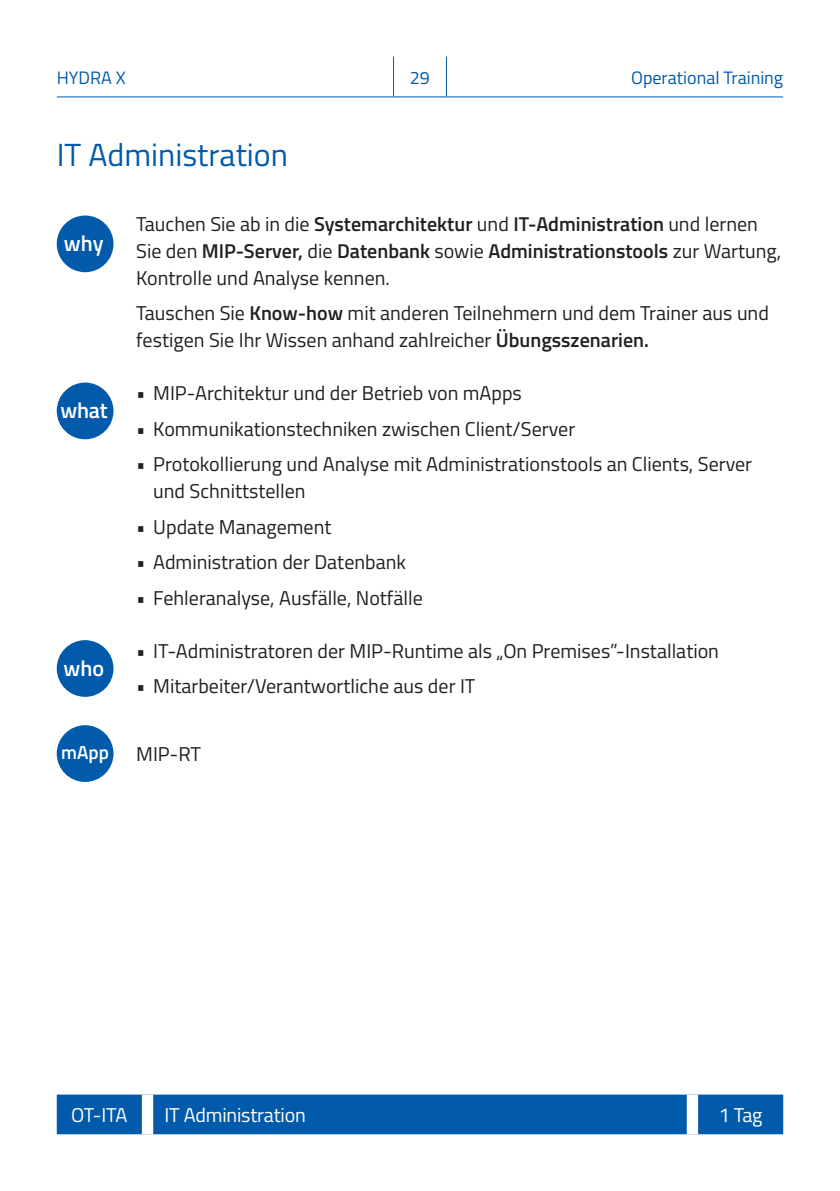
<style>
.page{position:relative;width:840px;height:1191px;background:#fff}
.page>*{position:absolute;margin:0;border:0;box-sizing:border-box;transform-origin:0 0}
.t1{font:32px "Titillium";color:#015aaa}
.t2{font:600 22px "Titillium";letter-spacing:-.005em;color:#fff}
.t3{font:20px/27px "Titillium";color:#231f20}
.t4{font:20px "Titillium";letter-spacing:-.01em;color:#fff}
.t5{font:600 19px "Titillium";color:#fff}
.t6{font:18px "Titillium";color:#015aaa}
.s1{font-weight:600}
</style>
<div class="page">
<hr style="left:57px;top:96px;width:725px;height:1px;background:#015aaa">
<hr style="left:393px;top:57px;width:1px;height:39px;background:#015aaa">
<hr style="left:445px;top:57px;width:1px;height:39px;background:#015aaa">
<div style="left:57px;top:215px;width:56px;height:57px;background:#015aaa;border-radius:50%"></div>
<div style="left:57px;top:382px;width:56px;height:57px;background:#015aaa;border-radius:50%"></div>
<div style="left:57px;top:640px;width:56px;height:57px;background:#015aaa;border-radius:50%"></div>
<div style="left:57px;top:725px;width:56px;height:57px;background:#015aaa;border-radius:50%"></div>
<div style="left:57px;top:1094px;width:725px;height:40px;background:#015aaa"></div>
<div style="left:142px;top:1094px;width:11px;height:40px;background:#fff"></div>
<div style="left:686px;top:1094px;width:11px;height:40px;background:#fff"></div>
<p class="t6" style="left:57px;top:65px;width:71px">HYDRA X</p>
<p class="t6" style="left:409px;top:65px;width:22px">29</p>
<p class="t6" style="left:630px;top:65px;width:153px">Operational Training</p>
<p class="t1" style="left:57px;top:131px;width:233px">IT Administration</p>
<p class="t2" style="left:64px;top:227px;width:41px">why</p>
<p class="t2" style="left:60px;top:394px;width:49px">what</p>
<p class="t2" style="left:63px;top:652px;width:42px">who</p>
<p class="t3" style="left:136px;top:209px;width:646px">Tauchen Sie ab in die <span class="s1">Systemarchitektur</span> und <span class="s1">IT-Administration</span> und lernen<br>Sie den <span class="s1">MIP-Server,</span> die <span class="s1">Datenbank</span> sowie <span class="s1">Administrationstools</span> zur Wartung,<br>Kontrolle und Analyse kennen.</p>
<p class="t3" style="left:136px;top:298px;width:634px">Tauschen Sie <span class="s1">Know-how</span> mit anderen Teilnehmern und dem Trainer aus und festigen Sie Ihr Wissen anhand zahlreicher <span class="s1">Übungsszenarien.</span></p>
<p class="t3" style="left:136px;top:378px;width:387px">• MIP-Architektur und der Betrieb von mApps</p>
<p class="t3" style="left:136px;top:414px;width:440px">• Kommunikationstechniken zwischen Client/Server</p>
<p class="t3" style="left:153px;top:449px;width:600px;text-indent:-17px">• Protokollierung und Analyse mit Administrationstools an Clients, Server und Schnittstellen</p>
<p class="t3" style="left:136px;top:512px;width:197px">• Update Management</p>
<p class="t3" style="left:136px;top:547px;width:271px">• Administration der Datenbank</p>
<p class="t3" style="left:136px;top:583px;width:288px">• Fehleranalyse, Ausfälle, Notfälle</p>
<p class="t3" style="left:136px;top:636px;width:584px">• IT-Administratoren der MIP-Runtime als „On Premises”-Installation</p>
<p class="t3" style="left:136px;top:671px;width:340px">• Mitarbeiter/Verantwortliche aus der IT</p>
<p class="t5" style="left:61px;top:738px;width:49px">mApp</p>
<p class="t3" style="left:136px;top:739px;width:66px">MIP-RT</p>
<p class="t4" style="left:71px;top:1100px;width:58px">OT-ITA</p>
<p class="t4" style="left:164px;top:1100px;width:143px">IT Administration</p>
<p class="t4" style="left:718px;top:1100px;width:45px">1 Tag</p>
</div>
